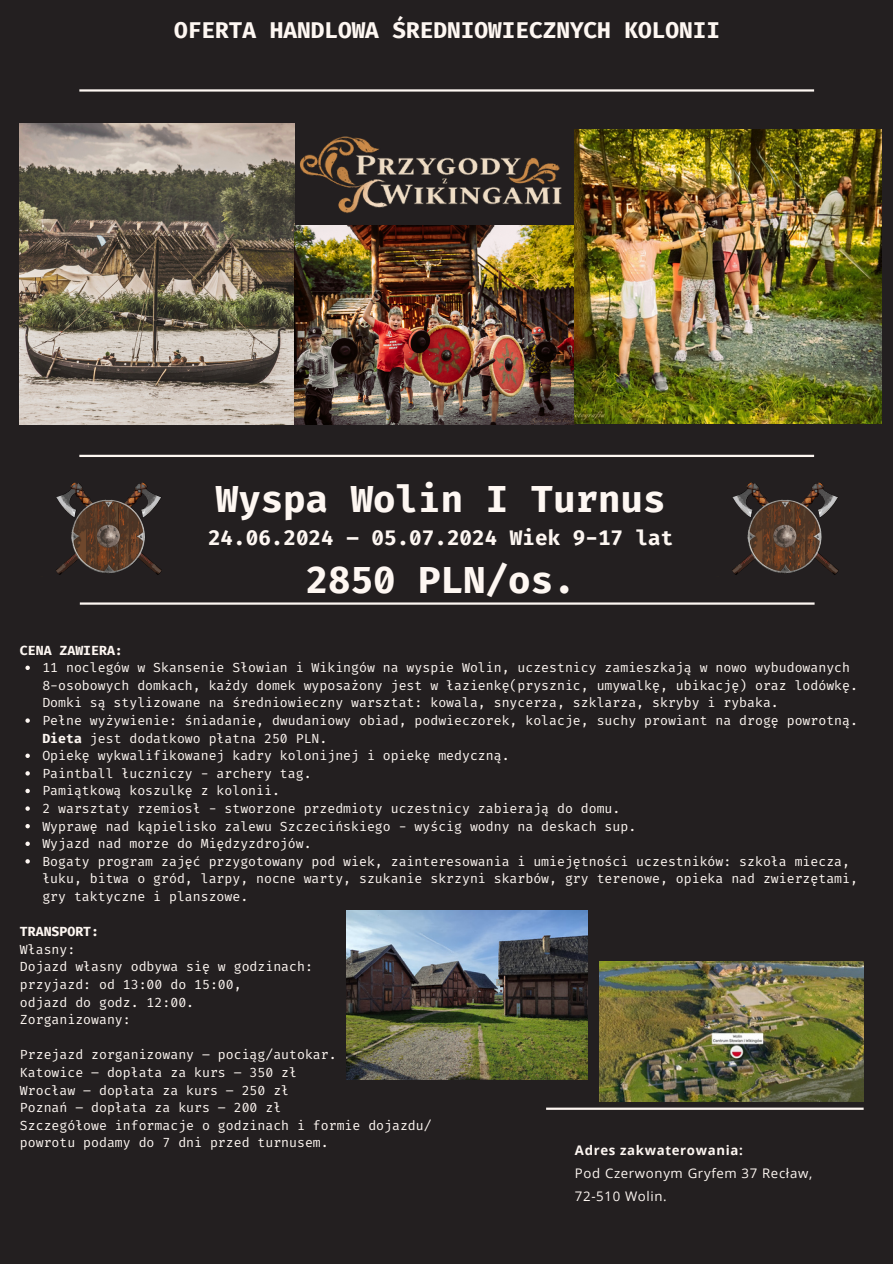
<style>
.page{position:relative;width:893px;height:1264px;background:#fff}
.page>*{position:absolute;margin:0;border:0;box-sizing:border-box;transform-origin:0 0}
.t1{font:700 37.5px "Fira Code";color:#fef7f2}
.t2{font:700 22.8px "Fira Code";color:#fef7f2}
.t3{font:700 21px "Fira Code";color:#fef7f2}
.t4{font:13.2px/17.5px "Fira Code";color:#fef7f2}
.t5{font:13.2px "Open Sans";letter-spacing:.05em;color:#fef7f2}
.t6{font:700 13.2px "Fira Code";color:#fef7f2}
.t7{font:700 13.2px "Open Sans";letter-spacing:.05em;color:#fef7f2}
.s1{font-weight:700}
</style>
<div class="page">
<div style="left:0;top:0;width:892px;height:1263px;background:#231f20"></div>
<hr style="left:546px;top:1107px;width:317px;height:2px;background:#fef7f2">
<img style="left:20px;top:124px;width:274px;height:300px">
<hr style="left:79px;top:455px;width:735px;height:2px;background:#fef7f2">
<img style="left:294px;top:127px;width:280px;height:297px">
<img style="left:575px;top:130px;width:306px;height:294px">
<svg style="left:25px;top:665px;width:5px;height:5px"></svg>
<svg style="left:25px;top:718px;width:5px;height:4px"></svg>
<svg style="left:25px;top:753px;width:5px;height:5px"></svg>
<svg style="left:25px;top:771px;width:5px;height:4px"></svg>
<svg style="left:25px;top:788px;width:5px;height:5px"></svg>
<svg style="left:25px;top:806px;width:5px;height:4px"></svg>
<svg style="left:25px;top:824px;width:5px;height:4px"></svg>
<svg style="left:25px;top:841px;width:5px;height:5px"></svg>
<svg style="left:25px;top:859px;width:5px;height:4px"></svg>
<hr style="left:80px;top:602px;width:734px;height:2px;background:#fef7f2">
<hr style="left:79px;top:89px;width:735px;height:3px;background:#fef7f2">
<img style="left:732px;top:482px;width:107px;height:93px">
<img style="left:346px;top:910px;width:241px;height:169px">
<img style="left:599px;top:961px;width:264px;height:140px">
<img style="left:56px;top:482px;width:105px;height:93px">
<p class="t2" style="left:174px;top:15px;width:547px">OFERTA HANDLOWA ŚREDNIOWIECZNYCH KOLONII</p>
<p class="t1" style="left:216px;top:474px;width:451px">Wyspa Wolin I Turnus</p>
<p class="t3" style="left:208px;top:524px;width:467px">24.06.2024 – 05.07.2024 Wiek 9-17 lat</p>
<p class="t1" style="left:306px;top:555px;width:271px">2850 PLN/os.</p>
<p class="t6" style="left:20px;top:641px;width:104px">CENA ZAWIERA:</p>
<p class="t4" style="left:42px;top:659px;width:817px">11 noclegów w Skansenie Słowian i Wikingów na wyspie Wolin, uczestnicy zamieszkają w nowo wybudowanych<br>8-osobowych domkach, każdy domek wyposażony jest w łazienkę(prysznic, umywalkę, ubikację) oraz lodówkę.<br>Domki są stylizowane na ś redniowieczny warsztat: kowala, snycerza, szklarza, skryby i rybaka.</p>
<p class="t4" style="left:42px;top:711px;width:817px">Pełne wyżywienie: śniadanie, dwudaniowy obiad, podwieczorek, kolacje, suchy prowiant na drogę powrotną.<br><span class="s1">Dieta</span> jest dodatkowo płatna 250 PLN.</p>
<p class="t4" style="left:42px;top:747px;width:468px">Opiekę wykwalifikowanej kadry kolonijnej i opiekę medyczną.</p>
<p class="t4" style="left:42px;top:764px;width:271px">Paintball łuczniczy - archery tag.</p>
<p class="t4" style="left:42px;top:782px;width:239px">Pamiątkową koszulkę z kolonii.</p>
<p class="t4" style="left:42px;top:799px;width:579px">2 warsztaty rzemiosł - stworzone przedmioty uczestnicy zabierają do domu.</p>
<p class="t4" style="left:42px;top:817px;width:595px">Wyprawę nad kąpielisko zalewu Szczecińskiego - wyścig wodny na deskach sup.</p>
<p class="t4" style="left:42px;top:835px;width:271px">Wyjazd nad morze do Międzyzdrojów.</p>
<p class="t4" style="left:42px;top:852px;width:817px">Bogaty program zajęć przygotowany pod wiek, zainteresowania i umiejętności uczestników: szkoła miecza, łuku, bitwa o gród, larpy, nocne warty, szukanie skrzyni skarbów, gry terenowe, opieka nad zwierzętami, gry taktyczne i planszowe.</p>
<p class="t6" style="left:20px;top:923px;width:81px">TRANSPORT:</p>
<p class="t4" style="left:20px;top:940px;width:57px">Własny:</p>
<p class="t4" style="left:20px;top:958px;width:294px">Dojazd własny odbywa się w godzinach:</p>
<p class="t4" style="left:20px;top:975px;width:223px">przyjazd: od 13:00 do 15:00,</p>
<p class="t4" style="left:20px;top:993px;width:176px">odjazd do godz. 12:00.</p>
<p class="t4" style="left:20px;top:1010px;width:112px">Zorganizowany:</p>
<p class="t4" style="left:20px;top:1046px;width:318px">Przejazd zorganizowany – pociąg/autokar.</p>
<p class="t4" style="left:20px;top:1063px;width:279px">Katowice – dopłata za kurs – 350 zł</p>
<p class="t4" style="left:20px;top:1081px;width:271px">Wrocław – dopłata za kurs – 250 zł</p>
<p class="t4" style="left:20px;top:1098px;width:263px">Poznań – dopłata za kurs – 200 zł</p>
<p class="t4" style="left:20px;top:1116px;width:413px">Szczegółowe informacje o godzinach i formie dojazdu/</p>
<p class="t4" style="left:20px;top:1134px;width:310px">powrotu podamy do 7 dni przed turnusem.</p>
<p class="t7" style="left:575px;top:1140px;width:169px">Adres zakwaterowania:</p>
<p class="t5" style="left:575px;top:1163px;width:239px">Pod Czerwonym Gryfem 37 Recław,</p>
<p class="t5" style="left:575px;top:1186px;width:93px">72-510 Wolin.</p>
</div>
